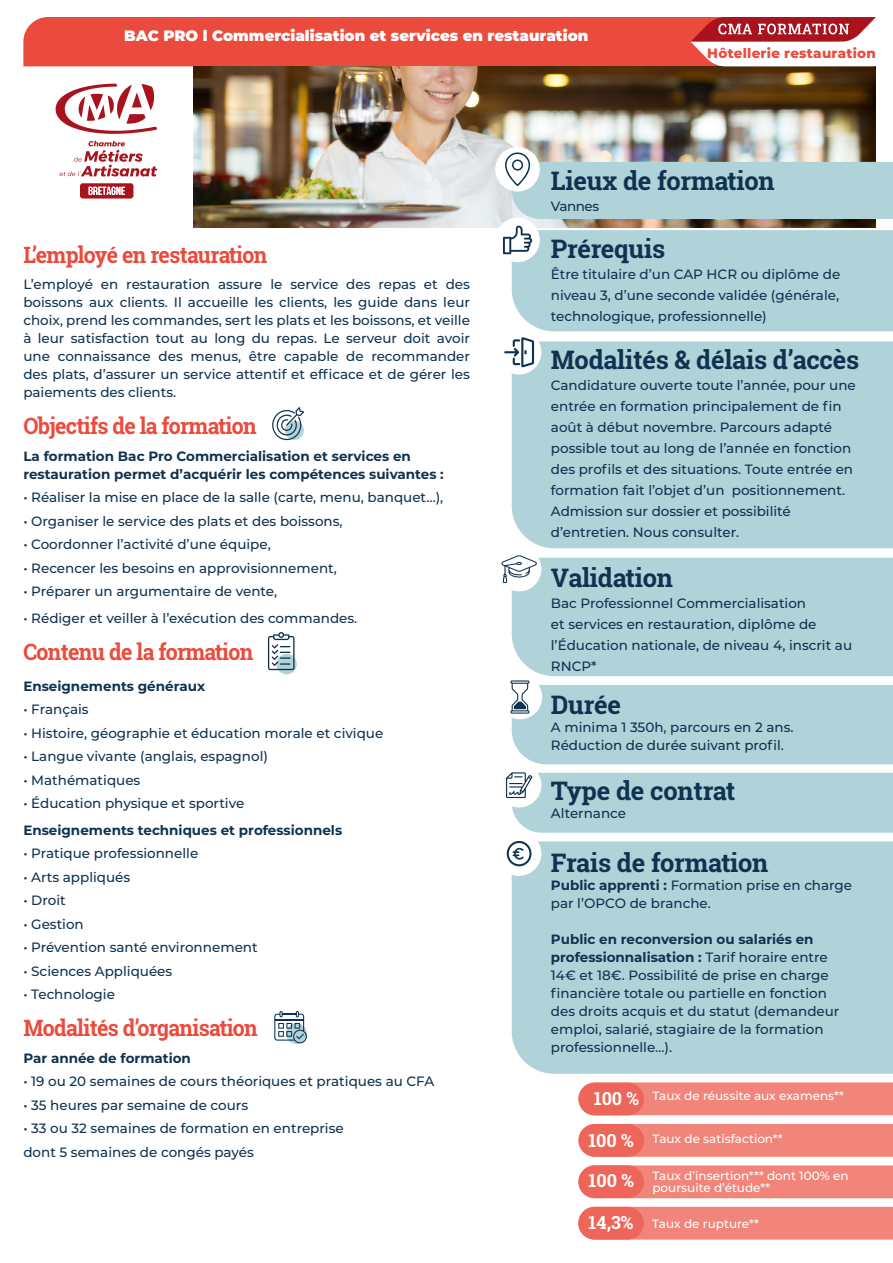
<style>
.page{position:relative;width:893px;height:1263px;background:#fff}
.page>*{position:absolute;margin:0;border:0;box-sizing:border-box;transform-origin:0 0}
.t1{font:700 25.5px "Roboto Slab";letter-spacing:-.01em;color:#0f3250}
.t2{font:700 22.5px "Roboto Slab";letter-spacing:-.03em;color:#ea4b3c;scale:.95 1}
.t3{font:700 18px "Roboto Slab";color:#fff}
.t4{font:900 15px "Montserrat";color:#fff}
.t5{font:500 13.5px/18px "Montserrat";color:#0f3250}
.t6{font:700 13.5px/18px "Montserrat";color:#0f3250}
.t7{font:800 13.5px "Montserrat";letter-spacing:.02em;color:#ea4b3c}
.t8{font:500 12px/12px "Montserrat";color:#fff}
.s1{font-weight:700}
.s2{font-family:"Roboto Slab";font-weight:700;font-size:18px}
</style>
<div class="page">
<div style="left:579px;top:1165px;width:314px;height:33px;background:#f1857a"></div>
<div style="left:578px;top:1165px;width:66px;height:33px;background:#ed6659;border-radius:16px"></div>
<div style="left:578px;top:1124px;width:315px;height:33px;background:#f1857a"></div>
<div style="left:579px;top:1124px;width:65px;height:33px;background:#ed6659;border-radius:16px"></div>
<div style="left:581px;top:1082px;width:312px;height:33px;background:#f1857a"></div>
<div style="left:578px;top:1083px;width:66px;height:32px;background:#ed6659;border-radius:16px"></div>
<div style="left:578px;top:1207px;width:315px;height:32px;background:#f1857a"></div>
<div style="left:578px;top:1207px;width:66px;height:32px;background:#ed6659;border-radius:16px"></div>
<img style="left:193px;top:67px;width:683px;height:160px">
<svg style="left:272px;top:407px;width:32px;height:33px"></svg>
<svg style="left:274px;top:1011px;width:33px;height:32px"></svg>
<svg style="left:276px;top:654px;width:21px;height:20px"></svg>
<svg style="left:268px;top:632px;width:26px;height:38px"></svg>
<svg style="left:56px;top:84px;width:101px;height:50px"></svg>
<svg style="left:59px;top:141px;width:98px;height:36px"></svg>
<svg style="left:80px;top:183px;width:53px;height:16px"></svg>
<svg style="left:501px;top:555px;width:392px;height:209px;background:#b7d6dc"></svg>
<div style="left:497px;top:763px;width:44px;height:44px;background:#fff;border-radius:50%"></div>
<svg style="left:506px;top:772px;width:387px;height:61px;background:#b3d3da"></svg>
<div style="left:512px;top:841px;width:381px;height:233px;background:#b0d2d9"></div>
<div style="left:497px;top:831px;width:44px;height:45px;background:#fff;border-radius:50%"></div>
<svg style="left:507px;top:841px;width:24px;height:25px"></svg>
<div style="left:512px;top:341px;width:381px;height:207px;background:#b0d2d9"></div>
<div style="left:497px;top:330px;width:44px;height:44px;background:#fff;border-radius:50%"></div>
<svg style="left:504px;top:337px;width:30px;height:31px"></svg>
<div style="left:495px;top:218px;width:45px;height:44px;background:#fff;border-radius:50%"></div>
<svg style="left:503px;top:225px;width:390px;height:106px;background:#b4d2d7"></svg>
<div style="left:495px;top:147px;width:45px;height:45px;background:#fff;border-radius:50%"></div>
<svg style="left:505px;top:152px;width:388px;height:67px;background:#b4cfd4"></svg>
<svg style="left:23px;top:17px;width:853px;height:49px;background:#e75c51"></svg>
<p class="t4" style="left:124px;top:25px;width:466px">BAC PRO l Commercialisation et services en restauration</p>
<p class="t7" style="left:707px;top:43px;width:170px">Hôtellerie restauration</p>
<h2 class="t2" style="left:23px;top:239px;width:258px">L’employé en restauration</h2>
<p class="t5" style="left:23px;top:275px;width:448px;text-align:justify">L’employé en restauration assure le service des repas et des boissons aux clients. Il accueille les clients, les guide dans leur choix, prend les commandes, sert les plats et les boissons, et veille à leur satisfaction tout au long du repas. Le serveur doit avoir une connaissance des menus, être capable de recommander des plats, d’assurer un service attentif et efficace et de gérer les paiements des clients.</p>
<h2 class="t2" style="left:23px;top:411px;width:247px">Objectifs de la formation</h2>
<p class="t6" style="left:23px;top:446px;width:422px">La formation Bac Pro Commercialisation et services en restauration permet d’acquérir les compétences suivantes :</p>
<p class="t5" style="left:23px;top:488px;width:421px">• Réaliser la mise en place de la salle (carte, menu, banquet…),</p>
<p class="t5" style="left:23px;top:511px;width:321px">• Organiser le service des plats et des boissons,</p>
<p class="t5" style="left:23px;top:535px;width:249px">• Coordonner l’activité d’une équipe,</p>
<p class="t5" style="left:23px;top:558px;width:315px">• Recencer les besoins en approvisionnement,</p>
<p class="t5" style="left:23px;top:582px;width:255px">• Préparer un argumentaire de vente,</p>
<p class="t5" style="left:23px;top:608px;width:335px">• Rédiger et veiller à l’exécution des commandes.</p>
<h2 class="t2" style="left:23px;top:636px;width:244px">Contenu de la formation</h2>
<p class="t6" style="left:23px;top:676px;width:183px">Enseignements généraux</p>
<p class="t5" style="left:23px;top:700px;width:67px">• Français</p>
<p class="t5" style="left:23px;top:723px;width:361px">• Histoire, géographie et éducation morale et civique</p>
<p class="t5" style="left:23px;top:747px;width:246px">• Langue vivante (anglais, espagnol)</p>
<p class="t5" style="left:23px;top:770px;width:118px">• Mathématiques</p>
<p class="t5" style="left:23px;top:794px;width:222px">• Éducation physique et sportive</p>
<p class="t6" style="left:23px;top:820px;width:320px">Enseignements techniques et professionnels</p>
<p class="t5" style="left:23px;top:844px;width:176px">• Pratique professionnelle</p>
<p class="t5" style="left:23px;top:867px;width:108px">• Arts appliqués</p>
<p class="t5" style="left:23px;top:891px;width:44px">• Droit</p>
<p class="t5" style="left:23px;top:914px;width:62px">• Gestion</p>
<p class="t5" style="left:23px;top:938px;width:236px">• Prévention santé environnement</p>
<p class="t5" style="left:23px;top:961px;width:150px">• Sciences Appliquées</p>
<p class="t5" style="left:23px;top:985px;width:93px">• Technologie</p>
<h2 class="t2" style="left:23px;top:1013px;width:248px">Modalités d’organisation</h2>
<p class="t6" style="left:23px;top:1048px;width:169px">Par année de formation</p>
<p class="t5" style="left:23px;top:1072px;width:412px">• 19 ou 20 semaines de cours théoriques et pratiques au CFA</p>
<p class="t5" style="left:23px;top:1095px;width:226px">• 35 heures par semaine de cours</p>
<p class="t5" style="left:23px;top:1116px;width:322px;line-height:23.5px">• 33 ou 32 semaines de formation en entreprise dont 5 semaines de congés payés</p>
<h1 class="t1" style="left:551px;top:163px;width:225px">Lieux de formation</h1>
<p class="t5" style="left:551px;top:197px;width:50px">Vannes</p>
<h1 class="t1" style="left:551px;top:231px;width:116px">Prérequis</h1>
<p class="t5" style="left:551px;top:263px;width:291px;line-height:21px;text-align:justify">Être titulaire d’un CAP HCR ou diplôme de niveau 3, d’une seconde validée (générale, technologique, professionnelle)</p>
<h1 class="t1" style="left:551px;top:342px;width:310px">Modalités &amp; délais d’accès</h1>
<p class="t5" style="left:551px;top:374px;width:306px;line-height:21px">Candidature ouverte toute l’année, pour une entrée en formation principalement de fin août à début novembre. Parcours adapté possible tout au long de l’année en fonction des profils et des situations. Toute entrée en formation fait l’objet d’un positionnement.<br>Admission sur dossier et possibilité d’entretien. Nous consulter.</p>
<h1 class="t1" style="left:551px;top:560px;width:124px">Validation</h1>
<p class="t5" style="left:551px;top:592px;width:303px;line-height:21px">Bac Professionnel Commercialisation<br>et services en restauration, diplôme de l’Éducation nationale, de niveau 4, inscrit au RNCP*</p>
<h1 class="t1" style="left:551px;top:687px;width:72px">Durée</h1>
<p class="t5" style="left:551px;top:718px;width:244px">A minima 1 350h, parcours en 2 ans.<br>Réduction de durée suivant profil.</p>
<h1 class="t1" style="left:551px;top:773px;width:186px">Type de contrat</h1>
<p class="t5" style="left:551px;top:803px;width:77px">Alternance</p>
<h1 class="t1" style="left:551px;top:845px;width:219px">Frais de formation</h1>
<p class="t5" style="left:551px;top:876px;width:303px"><span class="s1">Public apprenti :</span> Formation prise en charge par l’OPCO de branche.</p>
<p class="t5" style="left:551px;top:930px;width:290px"><span class="s1">Public en reconversion ou salariés en professionnalisation :</span> Tarif horaire entre 14€ et 18€. Possibilité de prise en charge financière totale ou partielle en fonction des droits acquis et du statut (demandeur emploi, salarié, stagiaire de la formation professionnelle…).</p>
<h3 class="t3" style="left:594px;top:1086px;width:47px">100 %</h3>
<p class="t8" style="left:652px;top:1089px;width:193px">Taux de réussite aux examens**</p>
<h3 class="t3" style="left:588px;top:1128px;width:47px">100 %</h3>
<p class="t8" style="left:653px;top:1132px;width:132px">Taux de satisfaction**</p>
<h3 class="t3" style="left:588px;top:1168px;width:47px">100 %</h3>
<p class="t8" style="left:652px;top:1169px;width:198px">Taux d’insertion*** dont 100% en poursuite d’étude**</p>
<p class="t8" style="left:589px;top:1217px;width:172px"><span class="s2">14,3%</span> Taux de rupture**</p>
</div>
